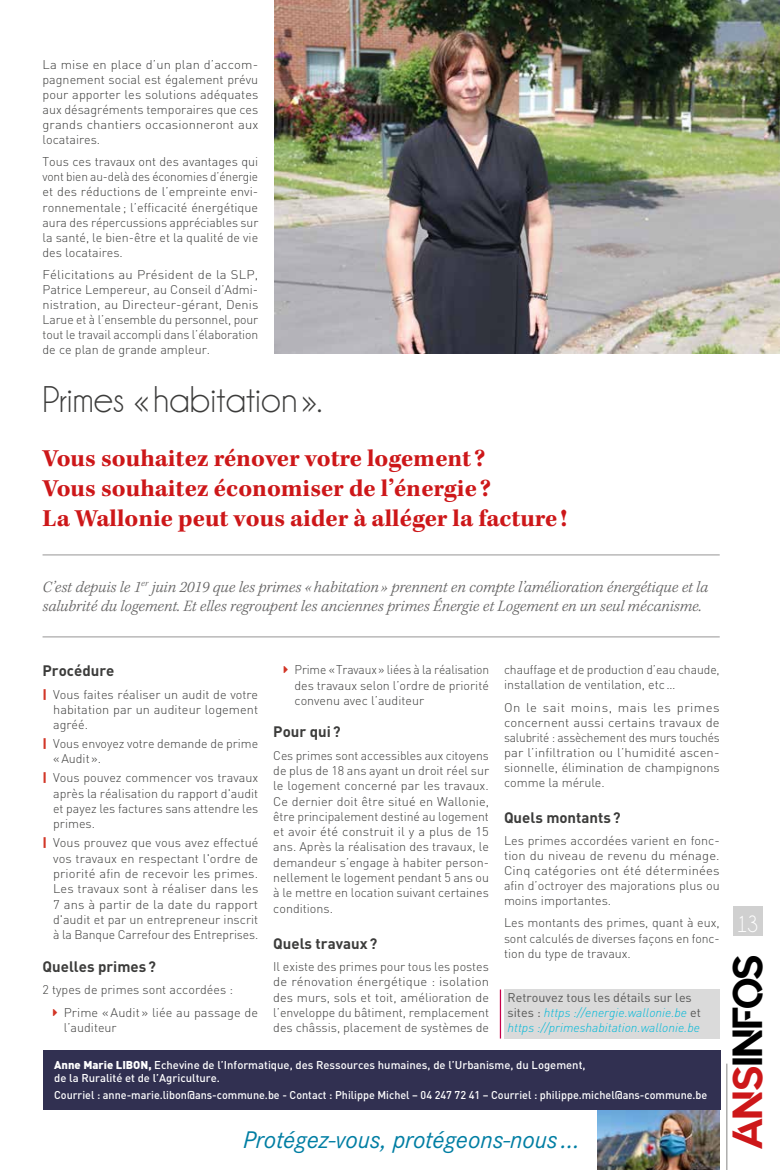
<style>
.page{position:relative;width:780px;height:1170px;background:#fff}
.page>*{position:absolute;margin:0;border:0;box-sizing:border-box;transform-origin:0 0}
.t1{font:41.88px "Quantify";color:#000}
.t2{font:37.5px "Champagne&Limousines";color:#3c3c3b}
.t3{font:700 25px/30px "Kepler Std";color:#cd1719}
.t4{font:italic 25px "Corporate S";color:#007ea3}
.t5{font:23.75px "Champagne&Limousines";color:#fff;scale:.95 1}
.t6{font:italic 300 16.25px/19.5px "Kepler Std";color:#646363}
.t7{font:700 15px "DIN";color:#3c3c3b}
.t8{font:300 12.5px/15.2px "DIN";color:#3c3c3b;text-align:justify}
.t9{font:300 12.5px/15.1px "DIN";color:#3c3c3b;text-align:justify;scale:1.05 1}
.t10{font:italic 300 12.5px/15.1px "DIN";color:#00b8d8}
.t11{font:300 12.5px/15.2px "DIN";color:#3c3c3b;text-align:justify;scale:.96 1}
.t12{font:500 11.25px/13.5px "DIN";color:#fff}
.t13{font:500 11.25px "DIN";color:#fff;scale:.96 1}
.s1{font-weight:900;color:#d23627}
.s2{font-weight:400;font-style:normal;color:#575756}
.s3{font-weight:900}
.s4{color:#cd1719}
</style>
<div class="page">
<hr style="left:726px;top:1063px;width:1px;height:106px;background:#9d9d9c">
<div style="left:732px;top:905px;width:30px;height:30px;background:#d0d0d0"></div>
<img style="left:597px;top:1109px;width:122px;height:60px">
<div style="left:504px;top:989px;width:215px;height:49px;background:#dadada"></div>
<hr style="left:500px;top:989px;width:1px;height:49px;background:#c6014a">
<hr style="left:43px;top:554px;width:676px;height:1px;background:#7c7b7b">
<hr style="left:43px;top:636px;width:676px;height:1px;background:#7c7b7b">
<div style="left:44px;top:1049px;width:676px;height:60px;background:#313051"></div>
<img style="left:274px;top:0;width:506px;height:354px">
<p class="t8" style="left:43px;top:57px;width:217px">La mise en place d’un plan d’accom&shy;pagnement social est également prévu pour apporter les solutions adéquates aux désagréments temporaires que ces grands chantiers occasionneront aux locataires.</p>
<p class="t8" style="left:43px;top:154px;width:217px">Tous ces travaux ont des avantages qui vont bien au-delà des économies d’énergie et des réductions de l’empreinte envi&shy;ronnementale ; l’efficacité énergétique aura des répercussions appréciables sur la santé, le bien-être et la qualité de vie des locataires.</p>
<p class="t9" style="left:43px;top:266px;width:207px">Félicitations au Président de la SLP, Patrice Lempereur, au Conseil d’Admi&shy;nistration, au Directeur-gérant, Denis Larue et à l’ensemble du personnel, pour tout le travail accompli dans l’élaboration de ce plan de grande ampleur.</p>
<h2 class="t2" style="left:43px;top:380px;width:281px">Primes « habitation ».</h2>
<h3 class="t3" style="left:43px;top:444px;width:526px">Vous souhaitez rénover votre logement ?<br>Vous souhaitez économiser de l’énergie ?<br>La Wallonie peut vous aider à alléger la facture !</h3>
<h3 class="t6" style="left:43px;top:577px;width:667px">C’est depuis le 1<sup>er</sup> juin 2019 que les primes « habitation» prennent en compte l’amélioration énergétique et la salubrité du logement. Et elles regroupent les anciennes primes Énergie et Logement en un seul mécanisme.</h3>
<p class="t7" style="left:43px;top:660px;width:73px">Procédure</p>
<p class="t8" style="left:53px;top:686px;width:206px;text-indent:-11px"><span class="s1">|</span> Vous faites réaliser un audit de votre habitation par un auditeur logement agréé.</p>
<p class="t8" style="left:53px;top:735px;width:206px;text-indent:-11px"><span class="s1">|</span> Vous envoyez votre demande de prime «Audit».</p>
<p class="t8" style="left:53px;top:770px;width:207px;text-indent:-11px"><span class="s1">|</span> Vous pouvez commencer vos travaux après la réalisation du rapport d'audit et payez les factures sans attendre les primes.</p>
<p class="t8" style="left:53px;top:834px;width:207px;text-indent:-11px"><span class="s1">|</span> Vous prouvez que vous avez effectué vos travaux en respectant l'ordre de priorité afin de recevoir les primes.<br>Les travaux sont à réaliser dans les 7 ans à partir de la date du rapport d'audit et par un entrepreneur inscrit à la Banque Carrefour des Entreprises.</p>
<p class="t7" style="left:43px;top:956px;width:115px">Quelles primes?</p>
<p class="t8" style="left:64px;top:978px;width:196px;line-height:22.4px;text-indent:-21px">2 types de primes sont accordées :<br>Prime «Audit » liée au passage de</p>
<p class="t8" style="left:64px;top:1019px;width:54px">l’auditeur</p>
<p class="t11" style="left:294px;top:662px;width:204px">Prime «Travaux» liées à la réalisation des travaux selon l’ordre de priorité convenu avec l’auditeur</p>
<p class="t7" style="left:273px;top:722px;width:69px">Pour qui?</p>
<p class="t8" style="left:273px;top:747px;width:217px">Ces primes sont accessibles aux citoyens de plus de 18 ans ayant un droit réel sur le logement concerné par les travaux.<br>Ce dernier doit être situé en Wallonie, être principalement destiné au logement et avoir été construit il y a plus de 15 ans. Après la réalisation des travaux, le demandeur s’engage à habiter person&shy;nellement le logement pendant 5 ans ou à le mettre en location suivant certaines conditions.</p>
<p class="t7" style="left:273px;top:933px;width:106px">Quels travaux?</p>
<p class="t8" style="left:273px;top:958px;width:217px">Il existe des primes pour tous les postes de rénovation énergétique : isolation des murs, sols et toit, amélioration de l’enveloppe du bâtiment, remplacement des châssis, placement de systèmes de</p>
<p class="t8" style="left:504px;top:662px;width:217px">chauffage et de production d’eau chaude, installation de ventilation, etc…</p>
<p class="t9" style="left:504px;top:699px;width:207px">On le sait moins, mais les primes concernent aussi certains travaux de salubrité : assèchement des murs touchés par l’infiltration ou l’humidité ascen&shy;sionnelle, élimination de champignons comme la mérule.</p>
<p class="t7" style="left:504px;top:807px;width:118px">Quels montants?</p>
<p class="t8" style="left:504px;top:832px;width:217px">Les primes accordées varient en fonc&shy;tion du niveau de revenu du ménage.<br>Cinq catégories ont été déterminées afin d’octroyer des majorations plus ou moins importantes.</p>
<p class="t8" style="left:504px;top:915px;width:217px">Les montants des primes, quant à eux, sont calculés de diverses façons en fonc&shy;tion du type de travaux.</p>
<p class="t10" style="left:507px;top:989px;width:195px"><span class="s2">Retrouvez tous les détails sur les sites :</span> https ://energie.wallonie.be <span class="s2">et </span>https ://primeshabitation.wallonie.be</p>
<p class="t12" style="left:54px;top:1057px;width:533px"><span class="s3">Anne Marie LIBON,</span> Echevine de l’Informatique, des Ressources humaines, de l’Urbanisme, du Logement, de la Ruralité et de l’Agriculture.</p>
<p class="t13" style="left:54px;top:1087px;width:682px">Courriel : anne-marie.libon@ans-commune.be - Contact : Philippe Michel – 04 247 72 41 – Courriel : philippe.michel@ans-commune.be</p>
<h3 class="t4" style="left:243px;top:1125px;width:338px">Protégez-vous, protégeons-nous ...</h3>
<h3 class="t5" style="left:736px;top:911px;width:25px">13</h3>
<h1 class="t1" style="left:724px;top:1149px;width:197px;rotate:-90deg"><span class="s4">ANS</span>INFOS</h1>
</div>
